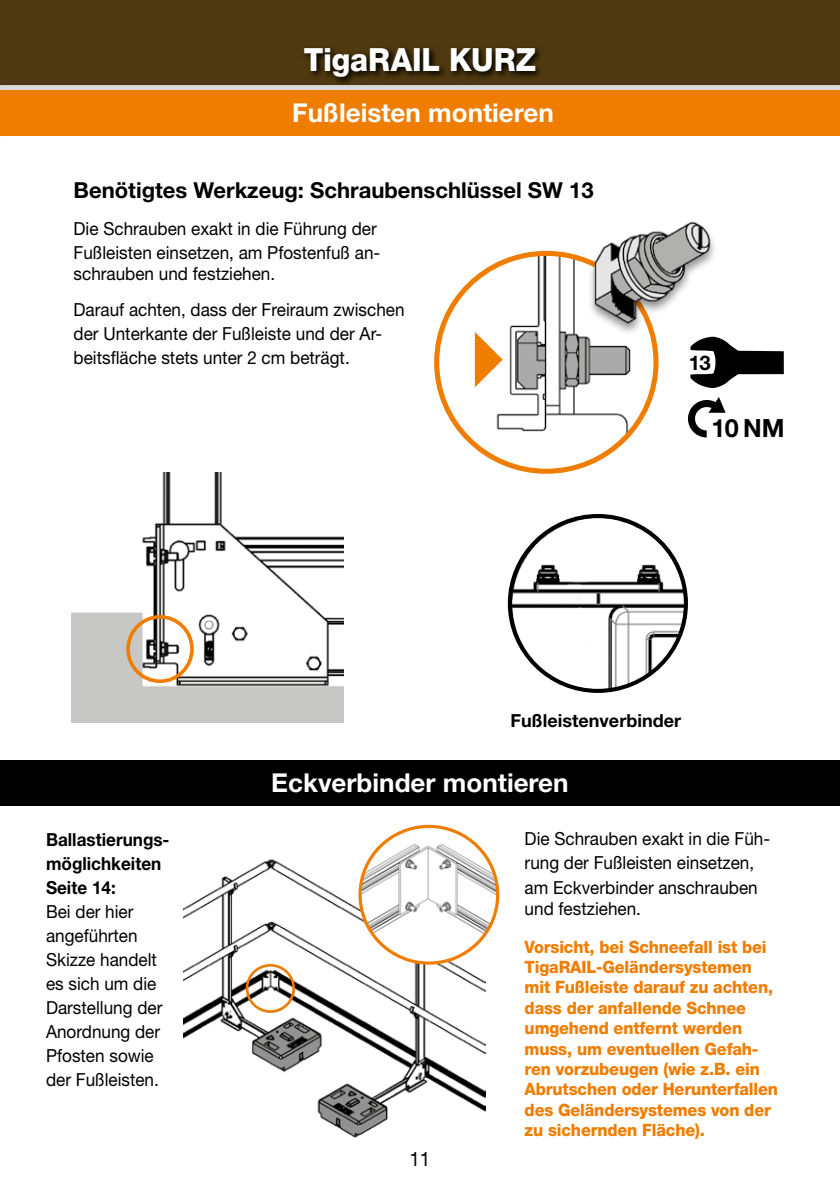
<style>
.page{position:relative;width:840px;height:1191px;background:#fff}
.page>*{position:absolute;margin:0;border:0;box-sizing:border-box;transform-origin:0 0}
.t1{font:800 32px "Helvetica Neue LT Std";letter-spacing:-.005em;color:#fff;scale:.95 1}
.t2{font:700 26px "Helvetica Neue LT Std";color:#fff}
.t3{font:700 25.2px "Helvetica Neue LT Std";color:#000}
.t4{font:700 22px "Helvetica Neue LT Std";color:#000}
.t5{font:700 20.2px "Helvetica Neue LT Std";color:#000}
.t6{font:20px "Helvetica Neue LT Std";color:#000;scale:.95 1}
.t7{font:18px/24px "Helvetica Neue LT Std";color:#000;scale:.95 1}
.t8{font:700 18px/24px "Helvetica Neue LT Std";color:#000;scale:.95 1}
.t9{font:700 18px "Helvetica Neue LT Std";color:#000}
.t10{font:800 17px/20.4px "Helvetica Neue LT Std";letter-spacing:-.01em;color:#ef7d00;scale:.95 1}
</style>
<div class="page">
<div style="left:0;top:0;width:839px;height:85px;background:#4f3910"></div>
<svg style="left:305px;top:47px;width:235px;height:37px"></svg>
<div style="left:0;top:85px;width:839px;height:6px;background:#dadada"></div>
<div style="left:0;top:91px;width:839px;height:45px;background:#ef7d00"></div>
<img style="left:184px;top:859px;width:301px;height:279px">
<div style="left:245px;top:964px;width:50px;height:48px;border:3px solid #ef7d00;border-radius:50%"></div>
<svg style="left:688px;top:397px;width:37px;height:40px"></svg>
<svg style="left:690px;top:337px;width:93px;height:51px"></svg>
<img style="left:71px;top:472px;width:272px;height:250px">
<div style="left:126px;top:615px;width:68px;height:68px;border:4px solid #ef7d00;border-radius:50%"></div>
<svg style="left:360px;top:826px;width:137px;height:137px"></svg>
<img style="left:360px;top:841px;width:137px;height:107px">
<div style="left:358px;top:825px;width:141px;height:139px;border:3px solid #ef7d00;border-radius:50%"></div>
<img style="left:512px;top:516px;width:173px;height:175px">
<div style="left:507px;top:514px;width:180px;height:179px;border:4px solid #000;border-radius:50%"></div>
<div style="left:0;top:760px;width:839px;height:46px;background:#000"></div>
<img style="left:461px;top:253px;width:194px;height:218px">
<div style="left:434px;top:251px;width:224px;height:223px;border:5px solid #ef7d00;border-radius:50%"></div>
<svg style="left:474px;top:332px;width:28px;height:55px"></svg>
<div style="left:586px;top:222px;width:130px;height:114px;background:#000;opacity:.42"></div>
<img style="left:591px;top:221px;width:121px;height:104px">
<h1 class="t1" style="left:304px;top:41px;width:246px">TigaRAIL KURZ</h1>
<h2 class="t2" style="left:292px;top:96px;width:263px">Fußleisten montieren</h2>
<p class="t4" style="left:74px;top:177px;width:521px">Benötigtes Werkzeug: Schraubenschlüssel SW 13</p>
<p class="t7" style="left:74px;top:216px;width:324px">Die Schrauben exakt in die Führung der<br>Fußleisten einsetzen, am Pfostenfuß an-</p>
<p class="t7" style="left:74px;top:255px;width:350px;line-height:36px">schrauben und festziehen.<br>Darauf achten, dass der Freiraum zwischen</p>
<p class="t7" style="left:74px;top:321px;width:326px">der Unterkante der Fußleiste und der Ar&shy;beitsfläche stets unter 2 cm beträgt.</p>
<p class="t5" style="left:688px;top:350px;width:23px">13</p>
<h3 class="t3" style="left:711px;top:413px;width:75px">10 NM</h3>
<p class="t9" style="left:510px;top:709px;width:172px">Fußleistenverbinder</p>
<h2 class="t2" style="left:271px;top:766px;width:299px">Eckverbinder montieren</h2>
<p class="t8" style="left:46px;top:827px;width:131px">Ballastierungs&shy;möglichkeiten<br>Seite 14:</p>
<p class="t7" style="left:46px;top:899px;width:124px">Bei der hier angeführten<br>Skizze handelt es sich um die<br>Darstellung der<br>Anordnung der<br>Pfosten sowie der Fußleisten.</p>
<p class="t6" style="left:409px;top:1147px;width:24px">11</p>
<p class="t7" style="left:524px;top:827px;width:260px">Die Schrauben exakt in die Füh&shy;rung der Fußleisten einsetzen, am Eckverbinder anschrauben</p>
<p class="t7" style="left:524px;top:896px;width:124px">und festziehen.</p>
<p class="t10" style="left:524px;top:936px;width:268px">Vorsicht, bei Schneefall ist bei<br>TigaRAIL-Geländersystemen mit Fußleiste darauf zu achten, dass der anfallende Schnee umgehend entfernt werden muss, um eventuellen Gefah&shy;ren vorzubeugen (wie z.B. ein<br>Abrutschen oder Herunterfallen des Geländersystemes von der zu sichernden Fläche).</p>
</div>
